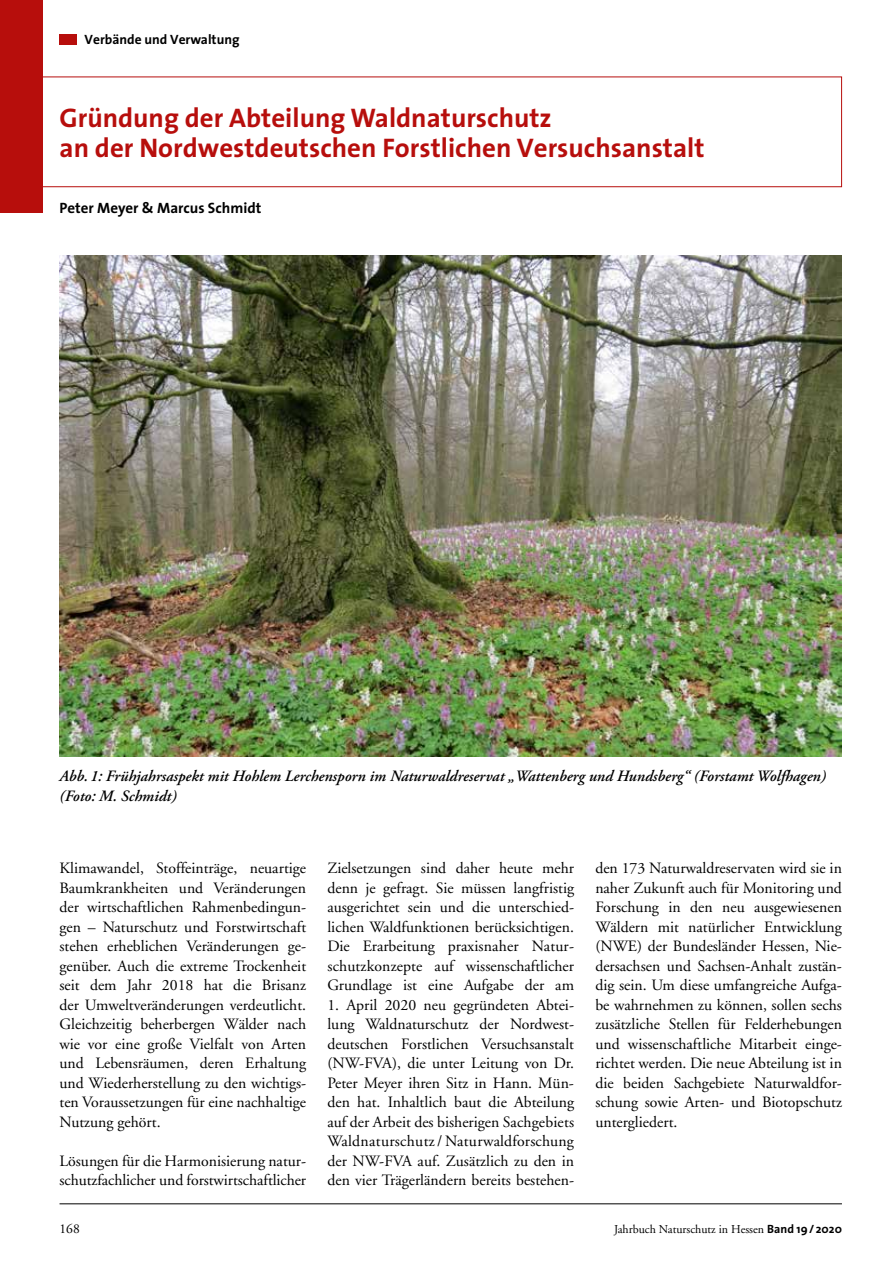
<style>
.page{position:relative;width:893px;height:1263px;background:#fff}
.page>*{position:absolute;margin:0;border:0;box-sizing:border-box;transform-origin:0 0}
.t1{font:700 27px/30px "The Sans";color:#b70e0c}
.t2{font:15.75px/19.5px "Adobe Garamond";color:#000;text-align:justify}
.t3{font:italic 600 15.75px/19.5px "Adobe Garamond Pro";color:#000}
.t4{font:700 15px "The Sans";color:#000}
.t5{font:700 13.5px "The Sans";color:#000}
.t6{font:13.5px "Adobe Garamond";color:#000}
.t7{font:12px "Adobe Garamond";color:#000}
.s1{font-family:"The Sans";font-weight:700}
</style>
<div class="page">
<hr style="left:60px;top:1203px;width:782px;height:1px;background:#000">
<div style="left:0;top:77px;width:842px;height:110px;border:1px solid #b70e0c"></div>
<div style="left:60px;top:34px;width:17px;height:10px;background:#b70e0c"></div>
<div style="left:0;top:0;width:43px;height:213px;background:#b70e0c"></div>
<img style="left:60px;top:255px;width:782px;height:502px">
<p class="t5" style="left:85px;top:28px;width:156px">Verbände und Verwaltung</p>
<h1 class="t1" style="left:60px;top:102px;width:646px">Gründung der Abteilung Waldnaturschutz<br>an der Nordwestdeutschen Forstlichen Versuchsanstalt</h1>
<p class="t4" style="left:60px;top:195px;width:203px">Peter Meyer &amp; Marcus Schmidt</p>
<p class="t3" style="left:60px;top:767px;width:768px">Abb.1: Frühjahrsaspekt mit Hohlem Lerchensporn im Naturwaldreservat „Wattenberg und Hundsberg“ (Forstamt Wolfhagen) (Foto: M. Schmidt)</p>
<p class="t2" style="left:60px;top:859px;width:248px">Klimawandel, Stoffeinträge, neuartige Baumkrankheiten und Veränderungen der wirtschaftlichen Rahmenbedingun&shy;gen – Naturschutz und Forstwirtschaft stehen erheblichen Veränderungen ge&shy;genüber. Auch die extreme Trockenheit seit dem Jahr 2018 hat die Brisanz der Umweltveränderungen verdeutlicht.<br>Gleichzeitig beherbergen Wälder nach wie vor eine große Vielfalt von Arten und Lebensräumen, deren Erhaltung und Wiederherstellung zu den wichtigs&shy;ten Voraussetzungen für eine nachhaltige Nutzung gehört.</p>
<p class="t2" style="left:60px;top:1151px;width:248px">Lösungen für die Harmonisierung natur&shy;schutzfachlicher und forstwirtschaftlicher</p>
<p class="t2" style="left:327px;top:859px;width:248px">Zielsetzungen sind daher heute mehr denn je gefragt. Sie müssen langfristig ausgerichtet sein und die unterschied&shy;lichen Waldfunktionen berücksichtigen.<br>Die Erarbeitung praxisnaher Natur&shy;schutzkonzepte auf wissenschaftlicher Grundlage ist eine Aufgabe der am</p>
<p class="t2" style="left:327px;top:995px;width:248px">1. April 2020 neu gegründeten Abtei&shy;lung Waldnaturschutz der Nordwest&shy;deutschen Forstlichen Versuchsanstalt (NW-FVA), die unter Leitung von Dr.<br>Peter Meyer ihren Sitz in Hann. Mün&shy;den hat. Inhaltlich baut die Abteilung auf der Arbeit des bisherigen Sachgebiets Waldnaturschutz/ Naturwaldforschung der NW-FVA auf. Zusätzlich zu den in den vier Trägerländern bereits bestehen-</p>
<p class="t2" style="left:595px;top:859px;width:248px">den 173 Naturwaldreservaten wird sie in naher Zukunft auch für Monitoring und Forschung in den neu ausgewiesenen Wäldern mit natürlicher Entwicklung (NWE) der Bundesländer Hessen, Nie&shy;dersachsen und Sachsen-Anhalt zustän&shy;dig sein. Um diese umfangreiche Aufga&shy;be wahrnehmen zu können, sollen sechs zusätzliche Stellen für Felderhebungen und wissenschaftliche Mitarbeit einge&shy;richtet werden. Die neue Abteilung ist in die beiden Sachgebiete Naturwaldfor&shy;schung sowie Arten- und Biotopschutz untergliedert.</p>
<p class="t6" style="left:60px;top:1222px;width:22px">168</p>
<p class="t7" style="left:614px;top:1223px;width:229px">Jahrbuch Naturschutz in Hessen <span class="s1">Band 19/ 2020</span></p>
</div>
